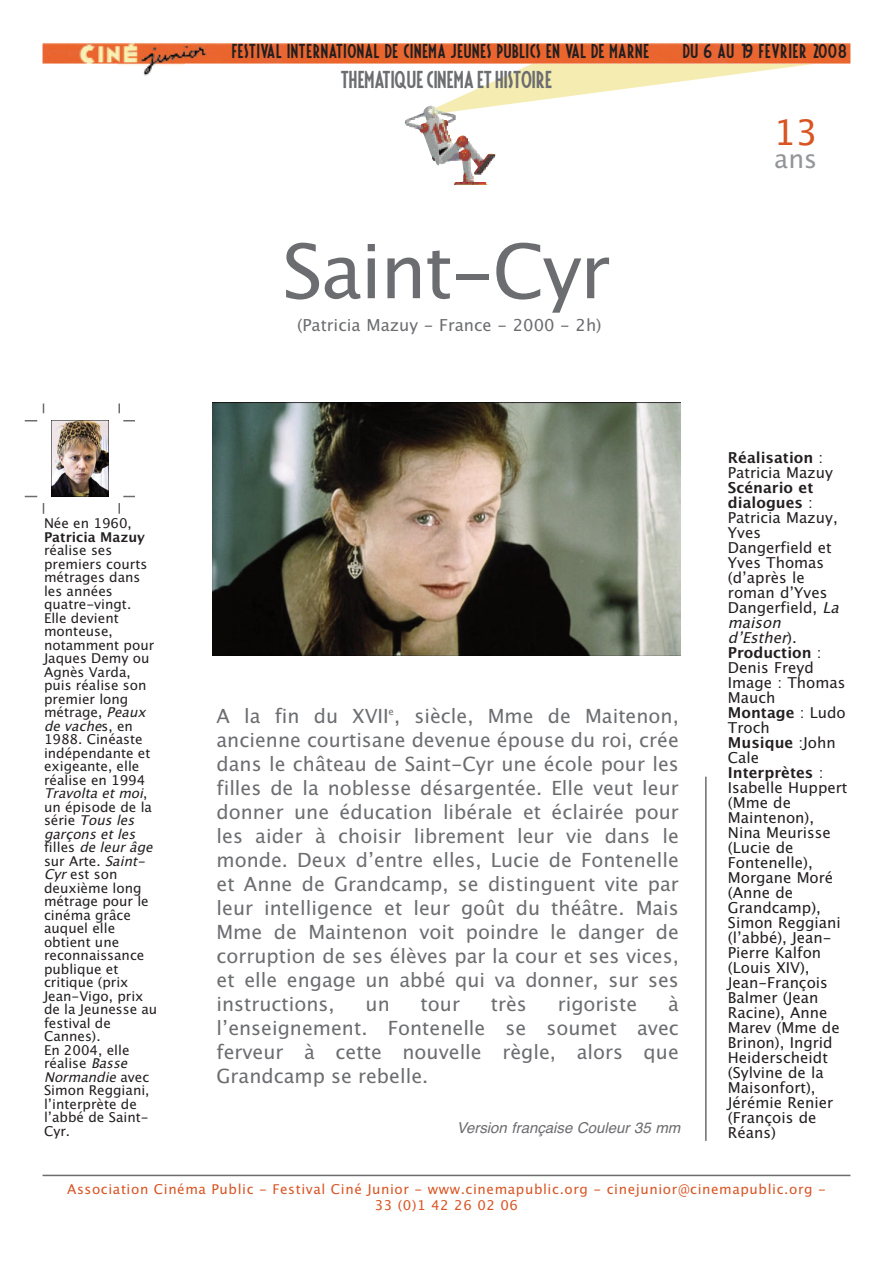
<style>
.page{position:relative;width:893px;height:1263px;background:#fff}
.page>*{position:absolute;margin:0;border:0;box-sizing:border-box;transform-origin:0 0}
.t1{font:75px "Lucida Grande";letter-spacing:-.025em;color:#6c6d70}
.t2{font:35.1px "Lucida Grande";color:#d95423}
.t3{font:25.5px "Lucida Grande";color:#939598}
.t4{font:19.5px/24px "Lucida Grande";color:#6c6d70;text-align:justify}
.t5{font:19.5px "Fiesta";color:#6c6d70}
.t6{font:16.5px "Lucida Grande";color:#6c6d70}
.t7{font:16.05px "Fiesta";letter-spacing:.04em;color:#231f20}
.t8{font:15px/15px "Lucida Grande";color:#231f20}
.t9{font:italic 15px "Helvetica";color:#6c6d70}
.t10{font:13.5px/13.5px "Lucida Grande";color:#231f20}
.t11{font:13.5px/16.2px "Lucida Grande";letter-spacing:.045em;color:#d95423;text-align:center}
.t12{font:700 13.5px "Lucida Grande";color:#231f20}
.s1{font-style:italic}
.s2{font-weight:700}
</style>
<div class="page">
<hr style="left:705px;top:777px;width:2px;height:364px;background:#6c6d70">
<img style="left:213px;top:402px;width:467px;height:253px">
<hr style="left:25px;top:420px;width:110px;height:1px;background:#6c6d70">
<hr style="left:25px;top:496px;width:110px;height:1px;background:#6c6d70">
<hr style="left:43px;top:403px;width:1px;height:111px;background:#6c6d70">
<hr style="left:118px;top:403px;width:2px;height:111px;background:#6c6d70">
<div style="left:37px;top:413px;width:86px;height:90px;border:6px solid #fff"></div>
<div style="left:42px;top:420px;width:77px;height:76px;background:#fff"></div>
<img style="left:52px;top:420px;width:57px;height:76px">
<hr style="left:43px;top:1175px;width:807px;height:1px;background:#6c6d70">
<svg style="left:442px;top:76px;width:279px;height:30px"></svg>
<img style="left:43px;top:43px;width:807px;height:33px">
<img style="left:404px;top:105px;width:93px;height:80px">
<img style="left:430px;top:108px;width:16px;height:6px">
<p class="t7" style="left:231px;top:41px;width:419px">FESTIVAL INTERNATIONAL DE CINEMA JEUNES PUBLICS EN VAL DE MARNE</p>
<p class="t7" style="left:683px;top:41px;width:165px">DU 6 AU 19 FEVRIER 2008</p>
<p class="t5" style="left:341px;top:68px;width:213px">THEMATIQUE CINEMA ET HISTOIRE</p>
<p class="t10" style="left:44px;top:517px;width:89px">Née en 1960,</p>
<p class="t12" style="left:44px;top:529px;width:103px">Patricia Mazuy</p>
<p class="t10" style="left:44px;top:544px;width:116px">réalise ses premiers courts métrages dans les années quatre-vingt.<br>Elle devient monteuse, notamment pour<br>Jaques Demy ou<br>Agnès Varda, puis réalise son premier long métrage, <span class="s1">Peaux de vache</span>s , e n<br>1988. Cinéaste indépendante et exigeante, elle réalise en 1994<br><span class="s1">Travolta et moi</span>, un épisode de la série <span class="s1">Tousles garçons et les </span>filles <span class="s1">deleurâge </span>sur Arte. <span class="s1">Saint-<br>Cyr</span>est son deuxième long métrage pour le cinéma grâce auquel elle obtient une reconnaissance publique et critique (prix<br>Jean-Vigo, prix de la Jeunesse au festival de<br>Cannes).<br>En 2004, elle réalise <span class="s1">Basse<br>Normandie</span> av e c<br>Simon Reggiani, l’interprète de l’abbé de Saint-<br>Cyr.</p>
<h1 class="t1" style="left:282px;top:228px;width:330px">Saint-Cyr</h1>
<p class="t6" style="left:297px;top:316px;width:306px">(Patricia Mazuy - France - 2000 - 2h)</p>
<h2 class="t2" style="left:773px;top:113px;width:46px">13</h2>
<h3 class="t3" style="left:774px;top:144px;width:44px">ans</h3>
<p class="t4" style="left:217px;top:704px;width:464px">A la fin du XVII<sup>e</sup>, siècle, Mme de Maitenon, ancienne courtisane devenue épouse du roi, crée dans le château de Saint-Cyr une école pour les filles de la noblesse désargentée. Elle veut leur donner une éducation libérale et éclairée pour les aider à choisir librement leur vie dans le monde. Deux d’entre elles, Lucie de Fontenelle et Anne de Grandcamp, se distinguent vite par leur intelligence et leur goût du théâtre. Mais Mme de Maintenon voit poindre le danger de corruption de ses élèves par la cour et ses vices, et elle engage un abbé qui va donner, sur ses instructions,</p>
<p class="t4" style="left:217px;top:992px;width:464px;text-indent:452px">à l’enseignement. Fontenelle se soumet avec ferveur à cette nouvelle règle, alors que Grandcamp se rebelle.</p>
<p class="t4" style="left:366px;top:992px;width:26px">un</p>
<p class="t4" style="left:421px;top:992px;width:41px">tour</p>
<p class="t4" style="left:491px;top:992px;width:38px">très</p>
<p class="t4" style="left:558px;top:992px;width:81px">rigoriste</p>
<p class="t9" style="left:457px;top:1114px;width:230px">Version française Couleur 35 mm</p>
<p class="t8" style="left:728px;top:450px;width:107px"><span class="s2">Réalisation</span> :<br>Patricia Mazuy</p>
<p class="t8" style="left:728px;top:480px;width:121px"><span class="s2">Scénario et dialogues</span> :<br>Patricia Mazuy,<br>Yves<br>Dangerfield et<br>Yves Thomas (d’après le roman d’Yves<br>Dangerfield, <span class="s1">La maison d’Esther</span>) .<br><span class="s2">Production</span> :<br>Denis Freyd<br>Image : Thomas<br>Mauch<br><span class="s2">Montage</span> : Ludo<br>Troch<br><span class="s2">Musique</span> :John<br>Cale<br><span class="s2">Interprètes</span> :<br>Isabelle Huppert (Mme de<br>Maintenon),<br>Nina Meurisse (Lucie de<br>Fontenelle),<br>Morgane Moré (Anne de<br>Grandcamp),<br>Simon Reggiani (l’abbé), Jean-<br>Pierre Kalfon (Louis XIV),<br>Jean-François<br>Balmer (Jean<br>Racine), Anne<br>Marev (Mme de<br>Brinon), Ingrid<br>Heiderscheidt (Sylvine de la<br>Maisonfort),<br>Jérémie Renier (François de<br>Réans)</p>
<p class="t11" style="left:67px;top:1181px;width:760px">Association Cinéma Public - Festival Ciné Junior - www.cinemapublic.org - cinejunior@cinemapublic.org -<br>33 (0)1 42 26 02 06</p>
</div>
